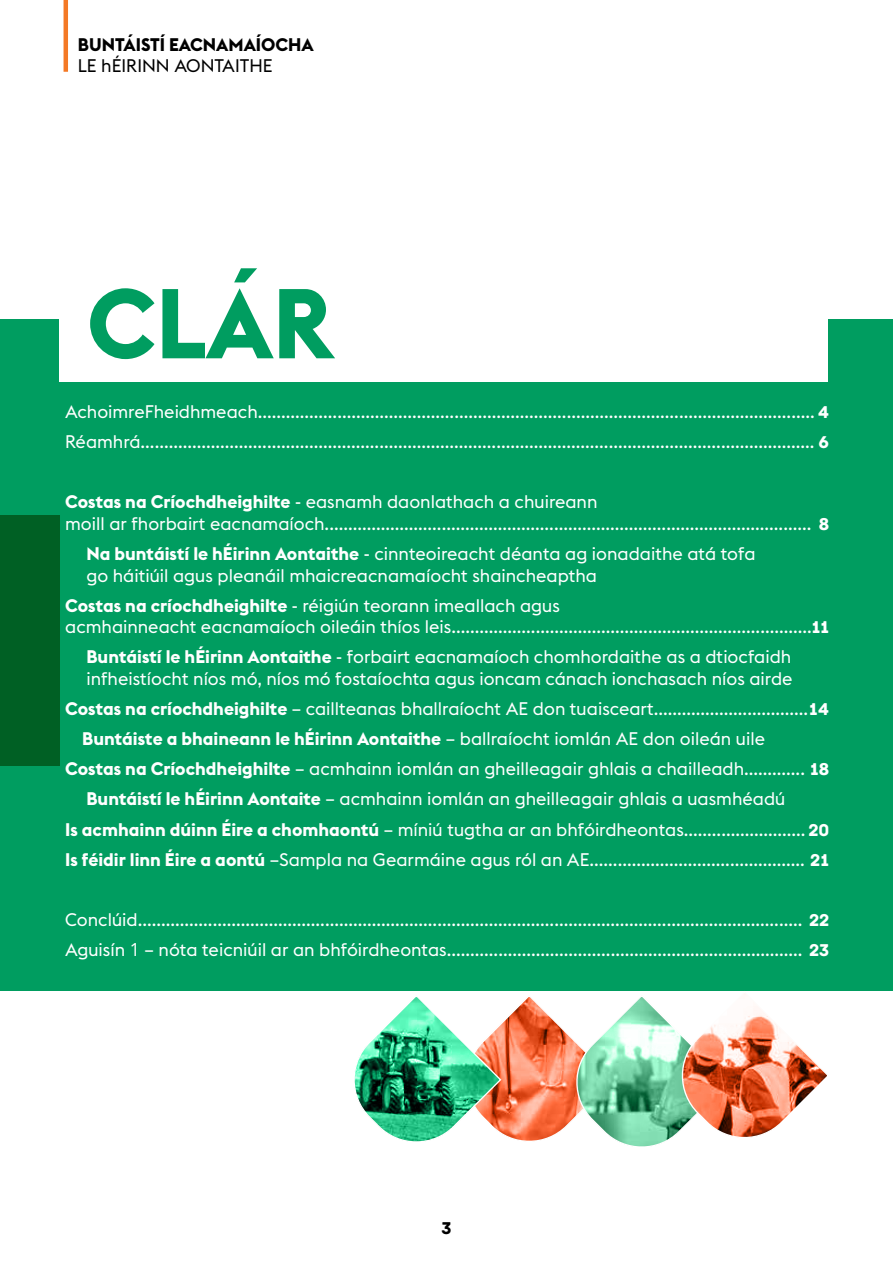
<style>
.page{position:relative;width:893px;height:1263px;background:#fff}
.page>*{position:absolute;margin:0;border:0;box-sizing:border-box;transform-origin:0 0}
.t1{font:700 97.5px "Euclid Flex";color:#009d60}
.t2{font:18px/21.6px "Euclid Flex";color:#fff}
.t3{font:700 18px "Euclid Flex";color:#fff}
.t4{font:700 18px "Euclid Flex";color:#000}
.t5{font:18px "Euclid Flex";color:#000}
.t6{font:18px "Archive";color:#000}
.s1{font-family:"Archive"}
.s2{font-weight:700}
.s3{font-weight:400}
.s4{font-family:"Open Sans"}
</style>
<div class="page">
<hr style="left:64px;top:0;width:4px;height:72px;background:#f47925">
<div style="left:0;top:319px;width:893px;height:672px;background:#009d60"></div>
<div style="left:0;top:514px;width:60px;height:251px;background:#006024"></div>
<div style="left:60px;top:257px;width:768px;height:125px;background:#fff"></div>
<svg style="left:354px;top:997px;width:473px;height:150px"></svg>
<p class="t4" style="left:78px;top:34px;width:237px">BUNTÁISTÍ EACNAMAÍOCHA</p>
<p class="t5" style="left:78px;top:56px;width:196px">LE hÉIRINN AONTAITHE</p>
<h1 class="t1" style="left:87px;top:268px;width:248px">CLÁR</h1>
<p class="t2" style="left:65px;top:397px;width:765px;line-height:30.2px">AchoimreFheidhmeach....................................................................................................................... <span class="s1">4<br></span>Réamhrá................................................................................................................................................ <span class="s1">6</span></p>
<p class="t2" style="left:65px;top:491px;width:765px"><span class="s2">Costas na Críochdheighilte</span> - easnamh daonlathach a chuireann<br>moill ar fhorbairt eacnamaíoch........................................................................................................ <span class="s1">8</span></p>
<p class="t2" style="left:86px;top:543px;width:671px"><span class="s2">Na buntáistí le hÉirinn Aontaithe</span> - cinnteoireacht déanta ag ionadaithe atá tofa go háitiúil agus pleanáil mhaicreacnamaíocht shaincheaptha</p>
<p class="t2" style="left:65px;top:595px;width:765px"><span class="s2">Costas na críochdheighilte</span> - réigiún teorann imeallach agus<br>acmhainneacht eacnamaíoch oileáin thíos leis.............................................................................<span class="s1">11</span></p>
<p class="t2" style="left:86px;top:646px;width:708px"><span class="s2">Buntáistí le hÉirinn Aontaithe</span> - forbairt eacnamaíoch chomhordaithe as a dtiocfaidh infheistíocht níos mó, níos mó fostaíochta agus ioncam cánach ionchasach níos airde</p>
<p class="t2" style="left:65px;top:698px;width:765px"><span class="s2">Costas na críochdheighilte</span> – caillteanas bhallraíocht AE don tuaisceart.................................<span class="s1">14</span></p>
<p class="t3" style="left:82px;top:728px;width:684px">Buntáiste a bhaineann le hÉirinn Aontaithe <span class="s3">– ballraíocht iomlán AE don oileán uile</span></p>
<p class="t2" style="left:65px;top:758px;width:765px"><span class="s2">Costas na Críochdheighilte</span> – acmhainn iomlán an gheilleagair ghlais a chailleadh............. <span class="s1">18</span></p>
<p class="t2" style="left:86px;top:788px;width:700px"><span class="s2">Buntáistí le hÉirinn Aontaite</span> – acmhainn iomlán an gheilleagair ghlais a uasmhéadú</p>
<p class="t2" style="left:65px;top:818px;width:765px"><span class="s2">Is acmhainn dúinn Éire a chomhaontú</span> – míniú tugtha ar an bhfóirdheontas.......................... <span class="s1">20</span></p>
<p class="t2" style="left:65px;top:848px;width:765px"><span class="s2">Is féidir linn Éire a aontú</span> –Sampla na Gearmáine agus ról an AE.............................................. <span class="s1">21</span></p>
<p class="t2" style="left:65px;top:904px;width:765px;line-height:30.2px">Conclúid.............................................................................................................................................. <span class="s1">22<br></span>Aguisín <span class="s4">1</span> – nóta teicniúil ar an bhfóirdheontas............................................................................ <span class="s1">23</span></p>
<p class="t6" style="left:441px;top:1217px;width:12px">3</p>
</div>
